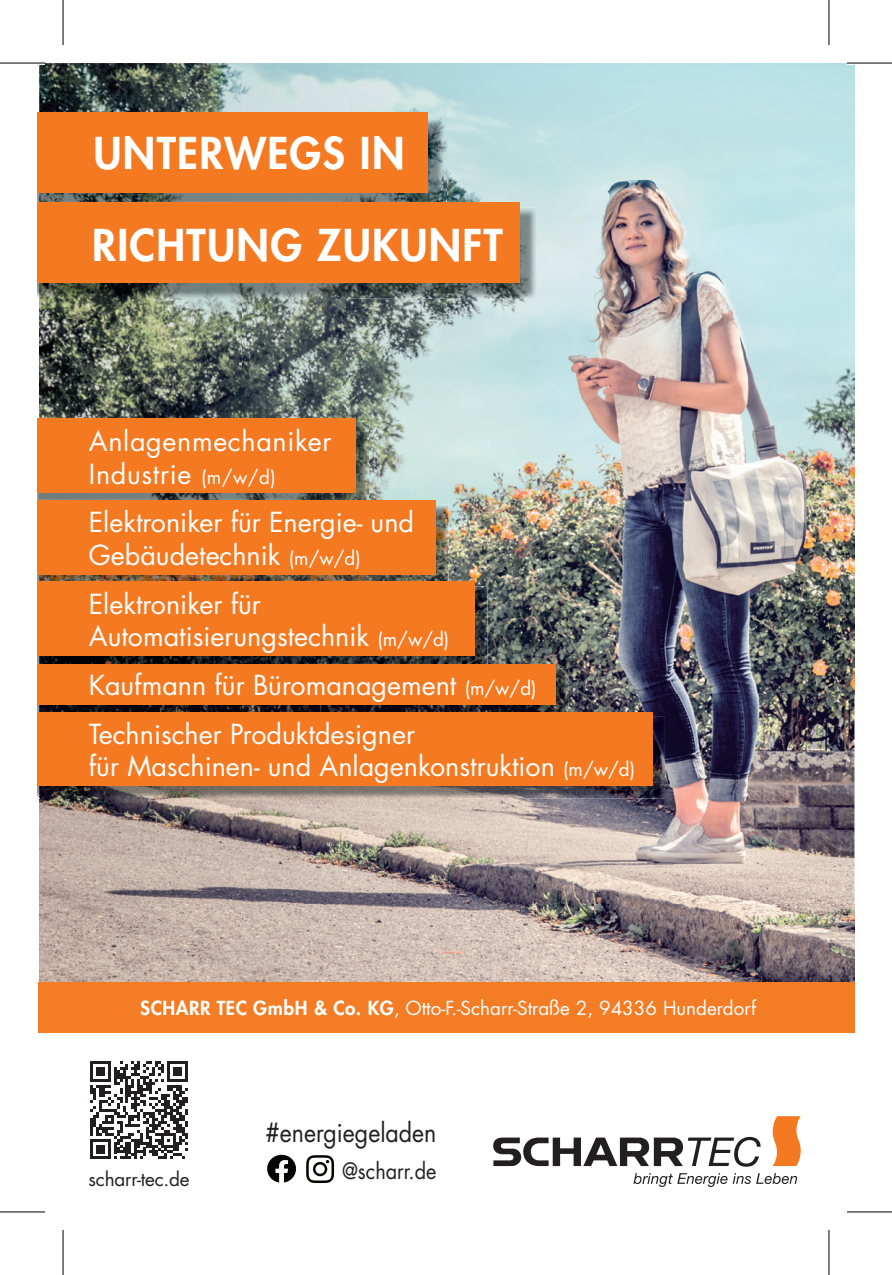
<style>
.page{position:relative;width:892px;height:1275px;background:#fff}
.page>*{position:absolute;margin:0;border:0;box-sizing:border-box;transform-origin:0 0}
.t1{font:800 42.6px "Futura LT Pro";letter-spacing:.03em;color:#fff}
.t2{font:27px/32.4px "Futura LT Pro";color:#fff}
.t3{font:27px/32.4px "Futura LT Pro";letter-spacing:.025em;color:#fff}
.t4{font:25.8px "Futura LT Pro";color:#231f20;scale:.9 1}
.t5{font:21.9px "Futura LT Pro";color:#231f20;scale:.9 1}
.t6{font:18.9px "Futura LT Pro";color:#fff}
.t7{font:18.9px "Futura LT Pro";letter-spacing:-.01em;color:#231f20}
.s1{font-size:18.9px}
.s2{font-weight:800}
</style>
<div class="page">
<img style="left:39px;top:63px;width:407px;height:105px">
<img style="left:446px;top:63px;width:408px;height:840px">
<img style="left:345px;top:168px;width:102px;height:336px">
<img style="left:39px;top:299px;width:306px;height:119px">
<img style="left:39px;top:798px;width:408px;height:105px">
<img style="left:39px;top:903px;width:815px;height:79px">
<svg style="left:772px;top:1116px;width:29px;height:49px"></svg>
<svg style="left:633px;top:1173px;width:164px;height:13px"></svg>
<svg style="left:493px;top:1136px;width:267px;height:30px"></svg>
<svg style="left:306px;top:1155px;width:28px;height:27px"></svg>
<svg style="left:267px;top:1154px;width:29px;height:28px"></svg>
<img style="left:37px;top:117px;width:408px;height:85px">
<div style="left:37px;top:112px;width:391px;height:81px;background:#f47921"></div>
<img style="left:37px;top:282px;width:2px;height:16px">
<img style="left:39px;top:207px;width:498px;height:92px">
<div style="left:37px;top:202px;width:483px;height:80px;background:#f47921"></div>
<img style="left:37px;top:423px;width:331px;height:77px">
<div style="left:37px;top:418px;width:319px;height:74px;background:#f47921"></div>
<img style="left:37px;top:504px;width:411px;height:77px">
<div style="left:37px;top:500px;width:399px;height:74px;background:#f47921"></div>
<img style="left:37px;top:586px;width:450px;height:77px">
<div style="left:37px;top:581px;width:437px;height:75px;background:#f47921"></div>
<img style="left:37px;top:668px;width:531px;height:44px">
<div style="left:37px;top:663px;width:519px;height:41px;background:#f47921"></div>
<img style="left:37px;top:716px;width:627px;height:82px">
<div style="left:37px;top:712px;width:615px;height:73px;background:#f47921"></div>
<div style="left:37px;top:982px;width:817px;height:50px;background:#f37c24"></div>
<svg style="left:90px;top:1061px;width:98px;height:98px"></svg>
<hr style="left:0;top:61px;width:45px;height:4px;background:#fff">
<hr style="left:846px;top:61px;width:45px;height:4px;background:#fff">
<svg style="left:0;top:1212px;width:45px;height:1px"></svg>
<svg style="left:847px;top:1212px;width:44px;height:1px"></svg>
<svg style="left:829px;top:0;width:1px;height:45px"></svg>
<svg style="left:829px;top:1230px;width:1px;height:44px"></svg>
<hr style="left:0;top:62px;width:45px;height:2px;background:#000">
<hr style="left:846px;top:62px;width:45px;height:2px;background:#000">
<hr style="left:0;top:1211px;width:45px;height:1px;background:#000">
<hr style="left:846px;top:1211px;width:45px;height:1px;background:#000">
<hr style="left:62px;top:0;width:2px;height:45px;background:#000">
<hr style="left:62px;top:1229px;width:2px;height:45px;background:#000">
<hr style="left:828px;top:0;width:1px;height:45px;background:#000">
<hr style="left:828px;top:1229px;width:1px;height:45px;background:#000">
<h1 class="t1" style="left:93px;top:120px;width:312px">UNTERWEGS IN</h1>
<h1 class="t1" style="left:92px;top:213px;width:412px">RICHTUNG ZUKUNFT</h1>
<p class="t3" style="left:89px;top:424px;width:244px">Anlagenmechaniker<br>Industrie <span class="s1">(m/w/d)</span></p>
<p class="t2" style="left:89px;top:505px;width:326px">Elektroniker für Energie- und<br>Gebäudetechnik <span class="s1">(m/w/d)</span></p>
<p class="t2" style="left:89px;top:587px;width:362px">Elektroniker für<br>Automatisierungstechnik <span class="s1">(m/w/d)</span></p>
<p class="t2" style="left:89px;top:668px;width:449px">Kaufmann für Büromanagement <span class="s1">(m/w/d)</span></p>
<p class="t2" style="left:89px;top:717px;width:547px">Technischer Produktdesigner<br>für Maschinen- und Anlagenkonstruktion <span class="s1">(m/w/d)</span></p>
<p class="t6" style="left:140px;top:994px;width:617px"><span class="s2">SCHARR TEC GmbH &amp; Co. KG</span>, Otto-F.-Scharr-Straße 2, 94336 Hunderdorf</p>
<p class="t4" style="left:265px;top:1114px;width:191px">#energiegeladen</p>
<p class="t7" style="left:89px;top:1165px;width:103px">scharr-tec.de</p>
<p class="t5" style="left:342px;top:1155px;width:106px">@scharr.de</p>
</div>
